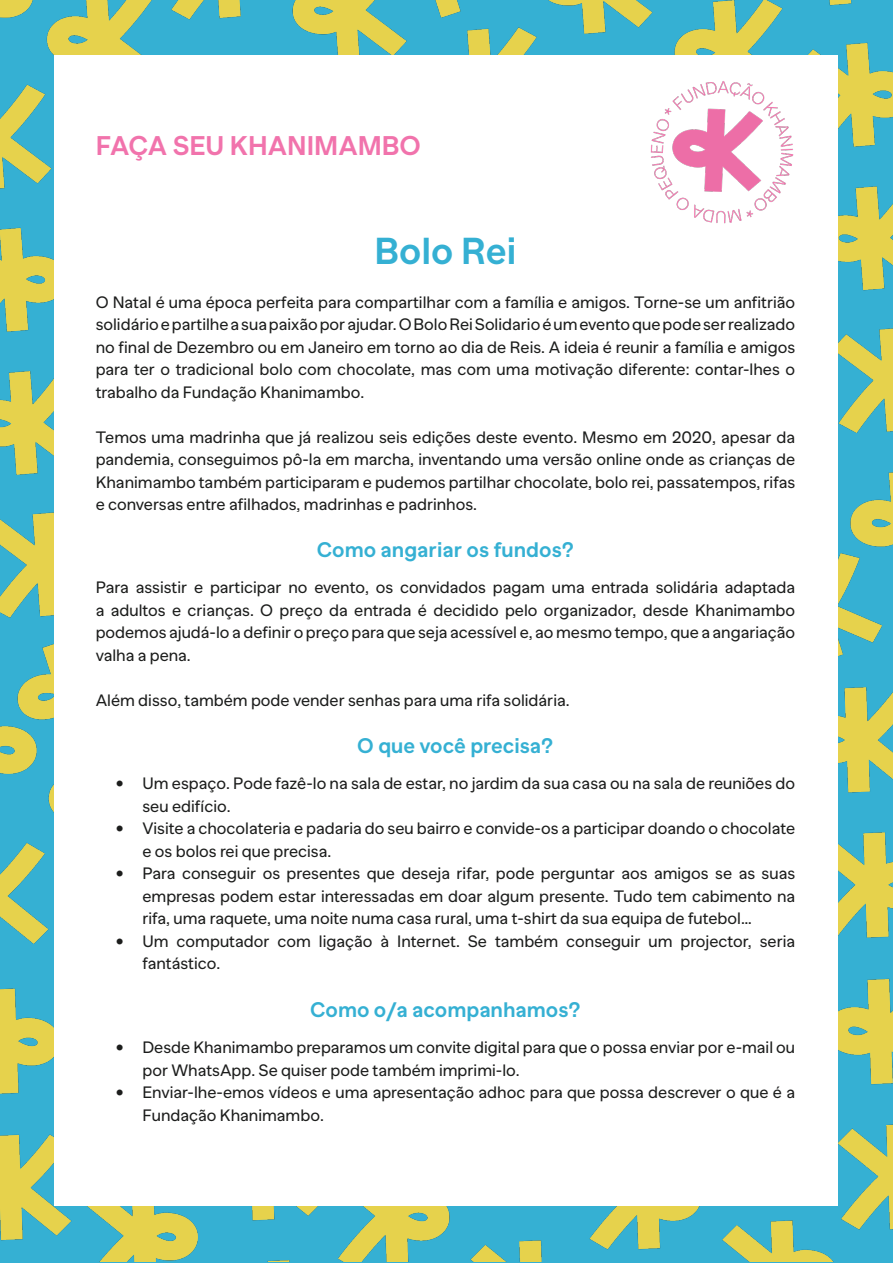
<style>
.page{position:relative;width:893px;height:1263px;background:#fff}
.page>*{position:absolute;margin:0;border:0;box-sizing:border-box;transform-origin:0 0}
.t1{font:700 37.5px "Banana Grotesk";color:#35b0d3}
.t2{font:700 27px "Banana Grotesk";color:#f173ac}
.t3{font:700 21px "Banana Grotesk";color:#35b0d3}
.t4{font:16.5px/22.5px "Banana Grotesk";color:#1c1d1c}
</style>
<div class="page">
<img style="left:0;top:0;width:893px;height:1261px">
<div style="left:54px;top:55px;width:783px;height:1150px;background:#fff"></div>
<img style="left:650px;top:81px;width:144px;height:143px">
<p class="t2" style="left:96px;top:130px;width:327px">FAÇA SEU KHANIMAMBO</p>
<p class="t1" style="left:374px;top:229px;width:143px">Bolo Rei</p>
<p class="t4" style="left:96px;top:291px;width:701px;text-align:justify">O Natal é uma época perfeita para compartilhar com a família e amigos. Torne-se um anfitrião solidário e partilhe a sua paixão por ajudar. O Bolo Rei Solidario é um evento que pode ser realizado no final de Dezembro ou em Janeiro em torno ao dia de Reis. A ideia é reunir a família e amigos para ter o tradicional bolo com chocolate, mas com uma motivação diferente: contar-lhes o trabalho da Fundação Khanimambo.</p>
<p class="t4" style="left:96px;top:426px;width:701px;text-align:justify">Temos uma madrinha que já realizou seis edições deste evento. Mesmo em 2020, apesar da pandemia, conseguimos pô-la em marcha, inventando uma versão online onde as crianças de Khanimambo também participaram e pudemos partilhar chocolate, bolo rei, passatempos, rifas e conversas entre afilhados, madrinhas e padrinhos.</p>
<p class="t3" style="left:317px;top:538px;width:259px">Como angariar os fundos?</p>
<p class="t4" style="left:96px;top:577px;width:701px;text-align:justify">Para assistir e participar no evento, os convidados pagam uma entrada solidária adaptada a adultos e crianças. O preço da entrada é decidido pelo organizador, desde Khanimambo podemos ajudá-lo a definir o preço para que seja acessível e, ao mesmo tempo, que a angariação valha a pena.</p>
<p class="t4" style="left:96px;top:689px;width:475px">Além disso, também pode vender senhas para uma rifa solidária.</p>
<p class="t3" style="left:357px;top:734px;width:197px">O que você precisa?</p>
<p class="t4" style="left:142px;top:773px;width:654px;text-indent:-27px">• Um espaço. Pode fazê-lo na sala de estar, no jardim da sua casa ou na sala de reuniões do seu edifício.</p>
<p class="t4" style="left:142px;top:818px;width:654px;text-indent:-27px">• Visite a chocolateria e padaria do seu bairro e convide-os a participar doando o chocolate e os bolos rei que precisa.</p>
<p class="t4" style="left:142px;top:863px;width:654px;text-align:justify;text-indent:-27px">• Para conseguir os presentes que deseja rifar, pode perguntar aos amigos se as suas empresas podem estar interessadas em doar algum presente. Tudo tem cabimento na rifa, uma raquete, uma noite numa casa rural, uma t-shirt da sua equipa de futebol…</p>
<p class="t4" style="left:142px;top:930px;width:654px;text-indent:-27px">• Um computador com ligação à Internet. Se também conseguir um projector, seria fantástico.</p>
<p class="t3" style="left:310px;top:997px;width:272px">Como o/a acompanhamos?</p>
<p class="t4" style="left:142px;top:1036px;width:654px;text-indent:-27px">• Desde Khanimambo preparamos um convite digital para que o possa enviar por e-mail ou por WhatsApp. Se quiser pode também imprimi-lo.</p>
<p class="t4" style="left:142px;top:1081px;width:654px;text-indent:-27px">• Enviar-lhe-emos vídeos e uma apresentação adhoc para que possa descrever o que é a<br>Fundação Khanimambo.</p>
</div>
